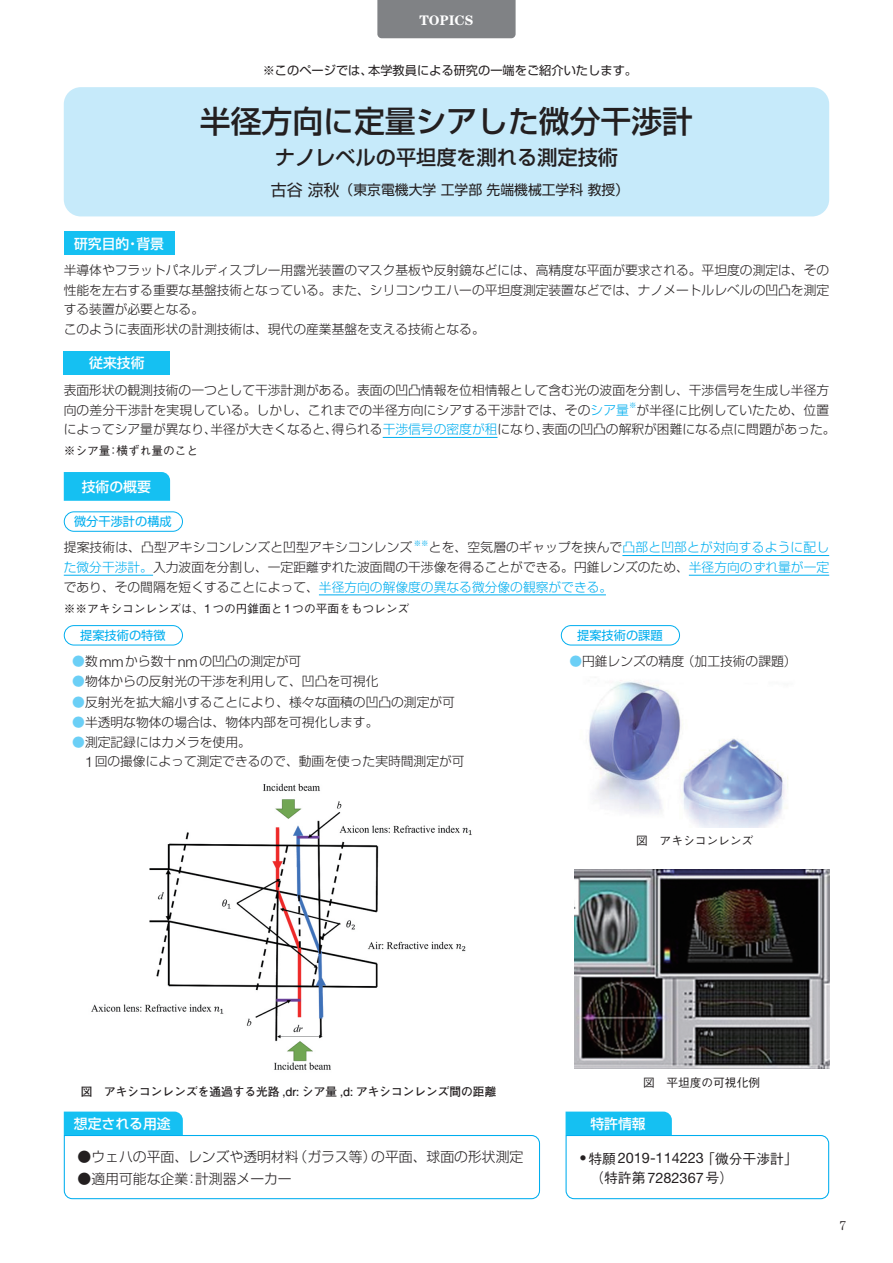
<style>
.page{position:relative;width:893px;height:1263px;background:#fff}
.page>*{position:absolute;margin:0;border:0;box-sizing:border-box;transform-origin:0 0}
.t1{font:500 30.9px "Shin Go Pr 6 N";color:#231f20}
.t2{font:500 20.25px "Shin Go Pr 6 N";color:#231f20}
.t3{font:14.55px "Helvetica Neue LT Std";color:#231f20}
.t4{font:300 13.8px "Shin Go Pr 6 N";color:#231f20}
.t5{font:500 13.8px "Shin Go Pr 6 N";color:#fff}
.t6{font:13.8px "Shin Go Pr 6 N";color:#231f20}
.t7{font:700 13.8px "Century Std";color:#fff}
.t8{font:300 12.75px/19.6px "Shin Go Pr 6 N";color:#231f20;text-align:justify}
.t9{font:300 12.75px "Century Std";color:#231f20}
.t10{font:12.15px "Shin Go Pr 6 N";color:#231f20}
.t11{font:12.15px "Shin Go Pr 6 N";color:#00aeef}
.t12{font:500 11.7px "Gothic BBB Pr 6 N";color:#231f20}
.t13{font:700 11.7px "Futo Go B101 Pr 6 N";color:#231f20}
.t14{font:300 7.5px "Shin Go Pr 6 N";color:#00aeef}
.s1{font-size:15.9px}
.s2{color:#00aeef}
.s3{font-family:"Helvetica Neue LT Std";font-weight:400;font-size:12.3px}
.s4{color:#6bcff6}
.s5{font-family:"Helvetica Neue LT Std";font-size:14.55px}
.s6{font-family:"Gothic BBB Pr 6 N";font-weight:500;font-size:13.8px}
</style>
<div class="page">
<div style="left:377px;top:0;width:139px;height:38px;background:#808285"></div>
<img style="left:589px;top:680px;width:199px;height:148px">
<div style="left:64px;top:87px;width:765px;height:129px;background:#c6eafa;border-radius:17px"></div>
<div style="left:64px;top:232px;width:110px;height:23px;background:#15c0f2"></div>
<svg style="left:63px;top:1111px;width:478px;height:89px"></svg>
<svg style="left:565px;top:1111px;width:265px;height:89px"></svg>
<hr style="left:383px;top:437px;width:114px;height:1px;background:#00aeef">
<div style="left:64px;top:351px;width:106px;height:23px;background:#15c0f2"></div>
<div style="left:64px;top:625px;width:119px;height:20px;border:1px solid #00aeef;border-radius:10px"></div>
<div style="left:561px;top:625px;width:119px;height:20px;border:1px solid #00aeef;border-radius:10px"></div>
<hr style="left:622px;top:555px;width:207px;height:1px;background:#00aeef">
<hr style="left:64px;top:575px;width:89px;height:1px;background:#00aeef">
<hr style="left:689px;top:575px;width:140px;height:1px;background:#00aeef">
<hr style="left:319px;top:595px;width:287px;height:1px;background:#00aeef">
<div style="left:64px;top:511px;width:119px;height:21px;border:1px solid #00aeef;border-radius:10px"></div>
<div style="left:64px;top:472px;width:106px;height:29px;background:#15c0f2"></div>
<img style="left:574px;top:869px;width:255px;height:199px">
<img style="left:91px;top:783px;width:381px;height:287px">
<p class="t7" style="left:419px;top:12px;width:56px">TOPICS</p>
<p class="t10" style="left:263px;top:60px;width:376px">※このページでは、本学教員による研究の一端をご紹介いたします。</p>
<p class="t5" style="left:74px;top:232px;width:91px">研究目的・背景</p>
<p class="t1" style="left:200px;top:96px;width:495px">半径方向に定量シアした微分干渉計</p>
<p class="t2" style="left:275px;top:141px;width:345px">ナノレベルの平坦度を測れる測定技術</p>
<p class="t6" style="left:271px;top:178px;width:360px"><span class="s1">古谷涼秋</span>（東京電機大学工学部先端機械工学科教授）</p>
<p class="t8" style="left:64px;top:259px;width:767px">半導体やフラットパネルディスプレー用露光装置のマスク基板や反射鏡などには、高精度な平面が要求される。平坦度の測定は、その性能を左右する重要な基盤技術となっている。また、シリコンウエハーの平坦度測定装置などでは、ナノメートルレベルの凹凸を測定する装置が必要となる。</p>
<p class="t8" style="left:64px;top:318px;width:422px">このように表面形状の計測技術は、現代の産業基盤を支える技術となる。</p>
<p class="t5" style="left:89px;top:351px;width:57px">従来技術</p>
<p class="t8" style="left:64px;top:379px;width:767px">表面形状の観測技術の一つとして干渉計測がある。表面の凹凸情報を位相情報として含む光の波面を分割し、干渉信号を生成し半径方向の差分干渉計を実現している。しかし、これまでの半径方向にシアする干渉計では、その<span class="s2">シア量</span></p>
<p class="t14" style="left:629px;top:399px;width:9px">※</p>
<p class="t8" style="left:64px;top:399px;width:773px;text-indent:573px">が半径に比例していたため、位置によってシア量が異なり、半径が大きくなると、得られる<span class="s2">干渉信号の密度が租</span>になり、表面の凹凸の解釈が困難になる点に問題があった。</p>
<p class="t12" style="left:64px;top:441px;width:136px">※シア量：横ずれ量のこと</p>
<p class="t5" style="left:82px;top:475px;width:71px">技術の概要</p>
<p class="t11" style="left:74px;top:512px;width:99px">微分干渉計の構成</p>
<p class="t8" style="left:64px;top:536px;width:350px">提案技術は、凸型アキシコンレンズと凹型アキシコンレンズ</p>
<p class="t14" style="left:414px;top:537px;width:16px">※※</p>
<p class="t8" style="left:64px;top:536px;width:767px;text-indent:365px">とを、空気層のギャップを挟んで<span class="s2">凸部と凹部とが対向するように配した微分干渉計。</span>入力波面を分割し、一定距離ずれた波面間の干渉像を得ることができる。円錐レンズのため、<span class="s2">半径方向のずれ量が一定</span>であり、その間隔を短くすることによって、<span class="s2">半径方向の解像度の異なる微分像の観察ができる。</span></p>
<p class="t12" style="left:64px;top:599px;width:347px">※※アキシコンレンズは、<span class="s3">1</span>つの円錐面と<span class="s3">1</span>つの平面をもつレンズ</p>
<p class="t11" style="left:80px;top:625px;width:87px">提案技術の特徴</p>
<p class="t8" style="left:72px;top:650px;width:231px"><span class="s4">●</span>数<span class="s5">mm</span>から数十<span class="s5">nm</span>の凹凸の測定が可</p>
<p class="t8" style="left:72px;top:670px;width:308px"><span class="s4">●</span>物体からの反射光の干渉を利用して、凹凸を可視化</p>
<p class="t8" style="left:72px;top:691px;width:384px"><span class="s4">●</span>反射光を拡大縮小することにより、様々な面積の凹凸の測定が可</p>
<p class="t8" style="left:72px;top:711px;width:308px"><span class="s4">●</span>半透明な物体の場合は、物体内部を可視化します。</p>
<p class="t8" style="left:72px;top:731px;width:180px"><span class="s4">●</span>測定記録にはカメラを使用。</p>
<p class="t8" style="left:85px;top:750px;width:381px"><span class="s5">1</span>回の撮像によって測定できるので、動画を使った実時間測定が可</p>
<p class="t11" style="left:577px;top:625px;width:87px">提案技術の課題</p>
<p class="t8" style="left:569px;top:650px;width:229px"><span class="s4">●</span>円錐レンズの精度（加工技術の課題）</p>
<p class="t12" style="left:636px;top:831px;width:118px">図　アキシコンレンズ</p>
<p class="t13" style="left:81px;top:1082px;width:417px">図　アキシコンレンズを通過する光路 ,dr: シア量 ,d: アキシコンレンズ間の距離</p>
<p class="t5" style="left:74px;top:1112px;width:98px">想定される用途</p>
<p class="t4" style="left:78px;top:1146px;width:447px">●ウェハの平面、レンズや透明材料（ガラス等）の平面、球面の形状測定</p>
<p class="t4" style="left:78px;top:1167px;width:216px">●適用可能な企業：計測器メーカー</p>
<p class="t12" style="left:643px;top:1073px;width:118px">図　平坦度の可視化例</p>
<p class="t5" style="left:590px;top:1112px;width:57px">特許情報</p>
<p class="t3" style="left:579px;top:1149px;width:220px">•<span class="s6">特願</span>2019-114223 <span class="s6">「微分干渉計」</span></p>
<p class="t3" style="left:590px;top:1169px;width:144px"><span class="s6">（特許第</span>7282367<span class="s6">号）</span></p>
<p class="t9" style="left:840px;top:1218px;width:8px">7</p>
</div>
